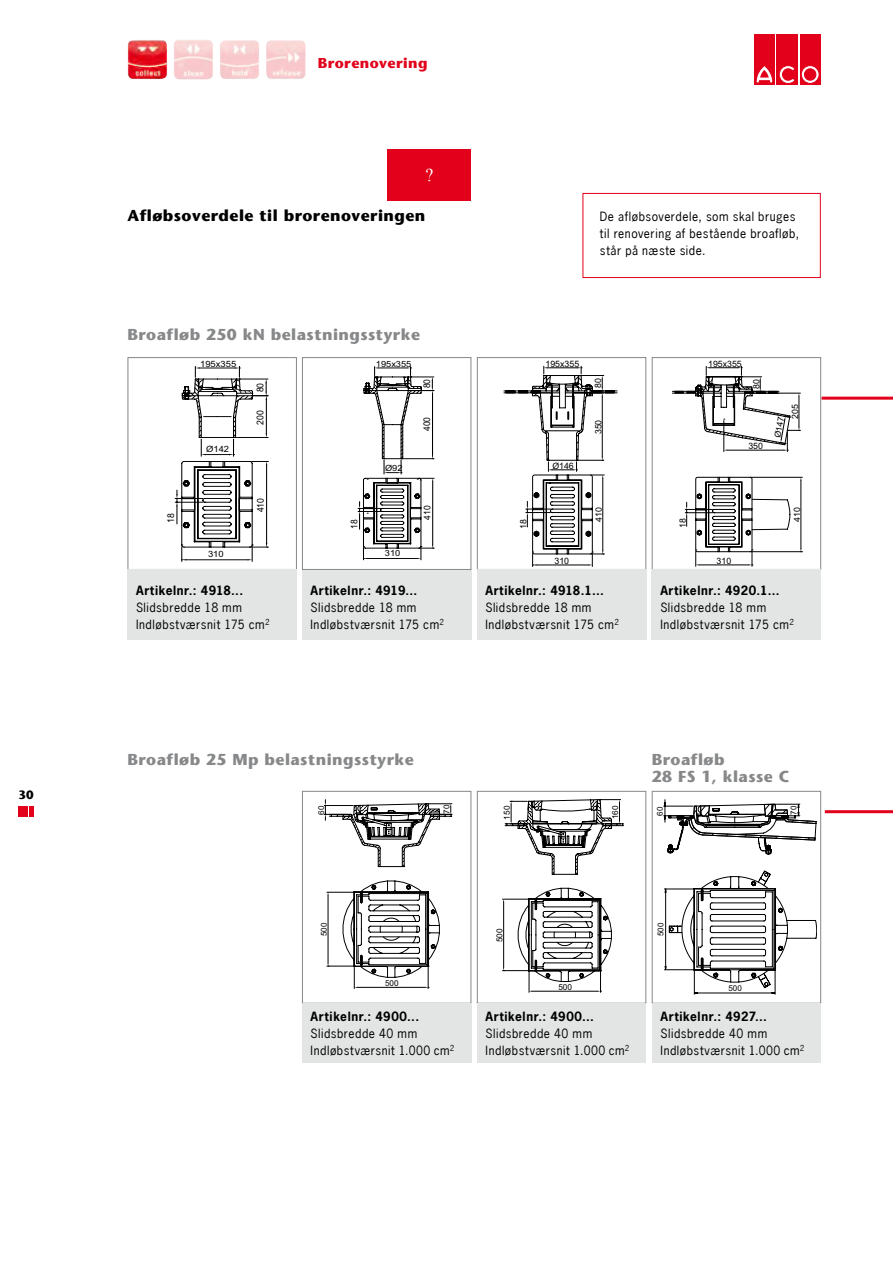
<style>
.page{position:relative;width:893px;height:1263px;background:#fff}
.page>*{position:absolute;margin:0;border:0;box-sizing:border-box;transform-origin:0 0}
.t1{font:18px "Times New Roman";color:#fff}
.t2{font:700 15.75px/17px "Stone Sans";letter-spacing:.03em;color:#87888a}
.t3{font:700 15.75px "Stone Sans";letter-spacing:.03em;color:#000}
.t4{font:700 14.25px "Stone Sans";letter-spacing:.03em;color:#e2001a}
.t5{font:12px/17px "News Gothic";letter-spacing:.045em;color:#000}
.t6{font:700 12px "News Gothic";letter-spacing:.055em;color:#000}
.t7{font:700 12px "Stone Sans";color:#000}
.t8{font:9.45px "Arial";color:#000;scale:.92 1}
.t9{font:9.3px "Arial";color:#000;scale:.92 1}
.t10{font:8.85px "Arial";color:#000}
.t11{font:8.7px "Arial";color:#000;scale:1.09 1}
.t12{font:8.55px "Arial";color:#000;scale:1.09 1}
.t13{font:8.25px "Arial";color:#000}
.t14{font:8.1px "Arial";color:#000}
</style>
<div class="page">
<img style="left:174px;top:40px;width:39px;height:39px">
<img style="left:220px;top:40px;width:39px;height:39px">
<img style="left:266px;top:40px;width:40px;height:39px">
<img style="left:128px;top:40px;width:39px;height:39px">
<svg style="left:776px;top:34px;width:1px;height:51px"></svg>
<div style="left:754px;top:34px;width:21px;height:51px;background:#e2001a"></div>
<svg style="left:756px;top:65px;width:17px;height:18px"></svg>
<div style="left:777px;top:34px;width:21px;height:51px;background:#e2001a"></div>
<svg style="left:779px;top:65px;width:16px;height:19px"></svg>
<div style="left:800px;top:34px;width:21px;height:51px;background:#e2001a"></div>
<svg style="left:801px;top:66px;width:18px;height:17px"></svg>
<div style="left:801px;top:66px;width:18px;height:17px;border:1px solid #e2001a;border-radius:50%"></div>
<div style="left:804px;top:69px;width:12px;height:11px;background:#e2001a;border-radius:50%"></div>
<div style="left:804px;top:69px;width:12px;height:11px;border:1px solid #e2001a;border-radius:50%"></div>
<hr style="left:19px;top:806px;width:4px;height:10px;background:#e2001a">
<hr style="left:24px;top:806px;width:4px;height:10px;background:#e2001a">
<hr style="left:29px;top:806px;width:4px;height:10px;background:#e2001a">
<svg style="left:663px;top:799px;width:154px;height:195px"></svg>
<div style="left:652px;top:791px;width:169px;height:212px;border:1px solid #87888a"></div>
<svg style="left:502px;top:799px;width:122px;height:193px"></svg>
<div style="left:477px;top:791px;width:169px;height:212px;border:1px solid #87888a"></div>
<svg style="left:324px;top:800px;width:128px;height:188px"></svg>
<div style="left:302px;top:791px;width:169px;height:212px;border:1px solid #87888a"></div>
<div style="left:477px;top:1003px;width:169px;height:60px;background:#e3e4e4"></div>
<div style="left:302px;top:1003px;width:169px;height:60px;background:#e3e4e4"></div>
<div style="left:652px;top:1003px;width:169px;height:60px;background:#e3e4e4"></div>
<hr style="left:825px;top:810px;width:68px;height:3px;background:#e2001a">
<div style="left:583px;top:193px;width:238px;height:85px;border:1px solid #e2001a"></div>
<svg style="left:672px;top:366px;width:130px;height:200px"></svg>
<div style="left:652px;top:357px;width:169px;height:213px;border:1px solid #87888a"></div>
<svg style="left:504px;top:366px;width:113px;height:200px"></svg>
<div style="left:477px;top:357px;width:169px;height:213px;border:1px solid #87888a"></div>
<svg style="left:175px;top:366px;width:93px;height:195px"></svg>
<div style="left:128px;top:357px;width:169px;height:213px;border:1px solid #87888a"></div>
<div style="left:128px;top:570px;width:169px;height:70px;background:#e3e4e4"></div>
<div style="left:477px;top:570px;width:169px;height:70px;background:#e3e4e4"></div>
<div style="left:302px;top:570px;width:169px;height:70px;background:#e3e4e4"></div>
<div style="left:652px;top:570px;width:169px;height:70px;background:#e3e4e4"></div>
<hr style="left:822px;top:397px;width:71px;height:3px;background:#e2001a">
<svg style="left:358px;top:367px;width:76px;height:193px"></svg>
<div style="left:302px;top:357px;width:169px;height:213px;border:1px solid #87888a"></div>
<div style="left:388px;top:150px;width:83px;height:51px;background:#e2001a"></div>
<p class="t7" style="left:19px;top:788px;width:17px">30</p>
<p class="t4" style="left:318px;top:55px;width:179px">Renovering af broafløb</p>
<p class="t4" style="left:318px;top:55px;width:111px">Brorenovering</p>
<h1 class="t1" style="left:425px;top:163px;width:9px">?</h1>
<h2 class="t3" style="left:128px;top:206px;width:299px">Afløbsoverdele til brorenoveringen</h2>
<p class="t5" style="left:600px;top:208px;width:201px">De afløbsoverdele, som skal bruges til renovering af bestående broafløb, står på næste side.</p>
<h2 class="t2" style="left:128px;top:326px;width:294px">Broafløb 250 kN belastningsstyrke</h2>
<p class="t11" style="left:200px;top:358px;width:35px">195x355</p>
<p class="t12" style="left:376px;top:358px;width:34px">195x355</p>
<p class="t10" style="left:545px;top:358px;width:35px">195x355</p>
<p class="t10" style="left:708px;top:358px;width:35px">195x355</p>
<p class="t8" style="left:254px;top:392px;width:12px;rotate:-90deg">80</p>
<p class="t8" style="left:254px;top:425px;width:17px;rotate:-90deg">200</p>
<p class="t9" style="left:421px;top:388px;width:12px;rotate:-90deg">80</p>
<p class="t9" style="left:421px;top:431px;width:17px;rotate:-90deg">400</p>
<p class="t10" style="left:592px;top:388px;width:11px;rotate:-90deg">80</p>
<p class="t10" style="left:592px;top:434px;width:16px;rotate:-90deg">350</p>
<p class="t10" style="left:750px;top:389px;width:11px;rotate:-90deg">80</p>
<p class="t10" style="left:789px;top:419px;width:16px;rotate:-90deg">205</p>
<p class="t10" style="left:772px;top:437px;width:23px;rotate:-80deg">Ø147</p>
<p class="t11" style="left:206px;top:443px;width:23px">Ø142</p>
<p class="t10" style="left:748px;top:440px;width:16px">350</p>
<p class="t12" style="left:385px;top:462px;width:18px">Ø92</p>
<p class="t10" style="left:552px;top:460px;width:23px">Ø146</p>
<p class="t8" style="left:165px;top:523px;width:12px;rotate:-90deg">18</p>
<p class="t8" style="left:254px;top:512px;width:17px;rotate:-90deg">410</p>
<p class="t9" style="left:348px;top:529px;width:12px;rotate:-90deg">18</p>
<p class="t9" style="left:421px;top:520px;width:17px;rotate:-90deg">410</p>
<p class="t10" style="left:517px;top:529px;width:11px;rotate:-90deg">18</p>
<p class="t10" style="left:593px;top:522px;width:16px;rotate:-90deg">410</p>
<p class="t10" style="left:677px;top:528px;width:11px;rotate:-90deg">18</p>
<p class="t10" style="left:791px;top:522px;width:16px;rotate:-90deg">410</p>
<p class="t11" style="left:208px;top:548px;width:16px">310</p>
<p class="t12" style="left:385px;top:548px;width:16px">310</p>
<p class="t10" style="left:554px;top:555px;width:16px">310</p>
<p class="t10" style="left:717px;top:555px;width:16px">310</p>
<p class="t6" style="left:136px;top:583px;width:108px">Artikelnr.: 4918...</p>
<p class="t5" style="left:136px;top:599px;width:135px">Slidsbredde 18 mm<br>Indløbstværsnit 175 cm<sup>2</sup></p>
<p class="t6" style="left:311px;top:583px;width:108px">Artikelnr.: 4919...</p>
<p class="t5" style="left:311px;top:599px;width:135px">Slidsbredde 18 mm<br>Indløbstværsnit 175 cm<sup>2</sup></p>
<p class="t6" style="left:485px;top:583px;width:120px">Artikelnr.: 4918.1...</p>
<p class="t5" style="left:485px;top:599px;width:135px">Slidsbredde 18 mm<br>Indløbstværsnit 175 cm<sup>2</sup></p>
<p class="t6" style="left:660px;top:583px;width:121px">Artikelnr.: 4920.1...</p>
<p class="t5" style="left:660px;top:599px;width:135px">Slidsbredde 18 mm<br>Indløbstværsnit 175 cm<sup>2</sup></p>
<h2 class="t2" style="left:128px;top:751px;width:288px">Broafløb 25 Mp belastningsstyrke</h2>
<h2 class="t2" style="left:652px;top:751px;width:139px">Broafløb<br>28 FS 1, klasse C</h2>
<p class="t14" style="left:316px;top:815px;width:11px;rotate:-90deg">60</p>
<p class="t14" style="left:441px;top:814px;width:11px;rotate:-90deg">70</p>
<p class="t13" style="left:502px;top:820px;width:15px;rotate:-90deg">150</p>
<p class="t13" style="left:610px;top:819px;width:15px;rotate:-90deg">160</p>
<p class="t14" style="left:655px;top:816px;width:10px;rotate:-90deg">60</p>
<p class="t14" style="left:788px;top:815px;width:10px;rotate:-90deg">70</p>
<p class="t14" style="left:319px;top:936px;width:15px;rotate:-90deg">500</p>
<p class="t13" style="left:494px;top:942px;width:15px;rotate:-90deg">500</p>
<p class="t14" style="left:655px;top:936px;width:15px;rotate:-90deg">500</p>
<p class="t14" style="left:385px;top:978px;width:15px">500</p>
<p class="t13" style="left:558px;top:981px;width:15px">500</p>
<p class="t14" style="left:728px;top:983px;width:15px">500</p>
<p class="t6" style="left:311px;top:1008px;width:110px">Artikelnr.: 4900...</p>
<p class="t5" style="left:311px;top:1025px;width:145px">Slidsbredde 40 mm<br>Indløbstværsnit 1.000 cm<sup>2</sup></p>
<p class="t6" style="left:486px;top:1008px;width:110px">Artikelnr.: 4900...</p>
<p class="t5" style="left:486px;top:1025px;width:145px">Slidsbredde 40 mm<br>Indløbstværsnit 1.000 cm<sup>2</sup></p>
<p class="t6" style="left:661px;top:1008px;width:108px">Artikelnr.: 4927...</p>
<p class="t5" style="left:661px;top:1025px;width:145px">Slidsbredde 40 mm<br>Indløbstværsnit 1.000 cm<sup>2</sup></p>
</div>
